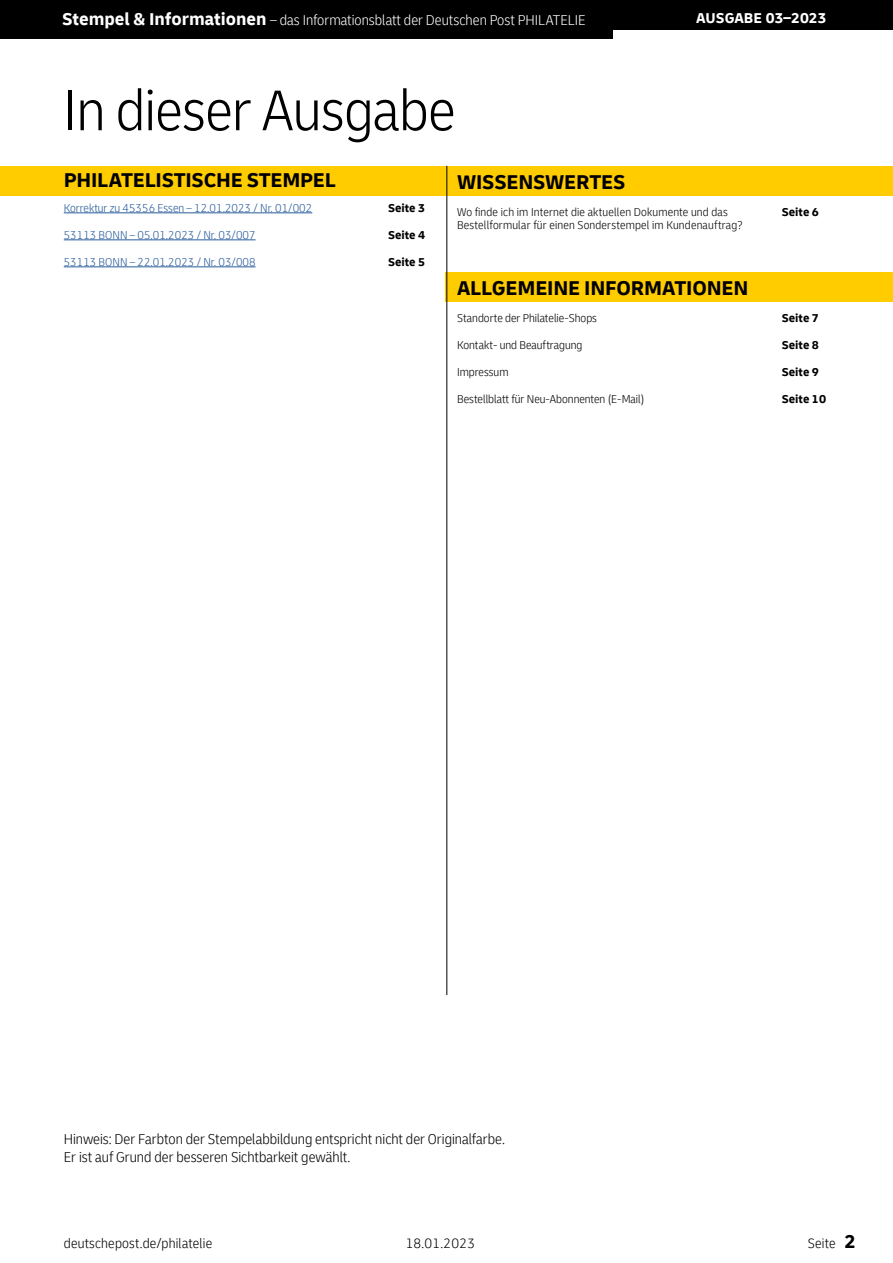
<style>
.page{position:relative;width:893px;height:1263px;background:#fff}
.page>*{position:absolute;margin:0;border:0;box-sizing:border-box;transform-origin:0 0}
.t1{font:300 condensed 60px "Delivery";letter-spacing:-.01em;color:#000}
.t2{font:700 21px "Delivery";letter-spacing:-.01em;color:#000}
.t3{font:300 condensed 15px/18px "Delivery";color:#000}
.t4{font:300 condensed 15px "Delivery";color:#fff}
.t5{font:700 15px "Delivery";color:#fff}
.t6{font:300 condensed 14.25px "Delivery";letter-spacing:.015em;color:#000}
.t7{font:300 condensed 12px/13.5px "Delivery";letter-spacing:.015em;color:#000}
.t8{font:300 condensed 12px "Delivery";color:#275b9b}
.t9{font:700 12px "Delivery";color:#000}
.s1{font-weight:700;font-stretch:normal;font-size:18px}
.s2{font-weight:700;font-stretch:normal;font-size:19.5px}
</style>
<div class="page">
<div style="left:0;top:0;width:893px;height:30px;background:#000"></div>
<div style="left:0;top:0;width:612px;height:38px;background:#000"></div>
<div style="left:0;top:166px;width:446px;height:30px;background:#fc0"></div>
<div style="left:446px;top:166px;width:447px;height:30px;background:#fc0"></div>
<div style="left:446px;top:272px;width:447px;height:30px;background:#fc0"></div>
<hr style="left:447px;top:166px;width:1px;height:829px;background:#000">
<hr style="left:64px;top:213px;width:248px;height:1px;background:#275b9b">
<hr style="left:64px;top:240px;width:192px;height:1px;background:#275b9b">
<hr style="left:64px;top:267px;width:192px;height:1px;background:#275b9b">
<p class="t4" style="left:62px;top:12px;width:525px"><span class="s1">Stempel &amp; Informationen</span> – das Informationsblatt der Deutschen Post PHILATELIE</p>
<p class="t5" style="left:696px;top:9px;width:132px">AUSGABE 03–2023</p>
<h1 class="t1" style="left:64px;top:75px;width:393px">In dieser Ausgabe</h1>
<h2 class="t2" style="left:64px;top:167px;width:274px">PHILATELISTISCHE STEMPEL</h2>
<h2 class="t2" style="left:457px;top:169px;width:170px">WISSENSWERTES</h2>
<p class="t8" style="left:64px;top:201px;width:250px">Korrektur zu 45356 Essen – 12.01.2023 / Nr. 01/002</p>
<p class="t8" style="left:64px;top:228px;width:193px">53113 BONN – 05.01.2023 / Nr. 03/007</p>
<p class="t8" style="left:64px;top:255px;width:193px">53113 BONN – 22.01.2023 / Nr. 03/008</p>
<p class="t9" style="left:388px;top:200px;width:39px">Seite 3</p>
<p class="t9" style="left:388px;top:227px;width:39px">Seite 4</p>
<p class="t9" style="left:388px;top:254px;width:39px">Seite 5</p>
<p class="t7" style="left:457px;top:205px;width:287px">Wo finde ich im Internet die aktuellen Dokumente und das<br>Bestellformular für einen Sonderstempel im Kundenauftrag?</p>
<h2 class="t2" style="left:457px;top:275px;width:293px">ALLGEMEINE INFORMATIONEN</h2>
<p class="t7" style="left:457px;top:311px;width:141px">Standorte der Philatelie-Shops</p>
<p class="t7" style="left:457px;top:338px;width:127px">Kontakt- und Beauftragung</p>
<p class="t7" style="left:457px;top:365px;width:53px">Impressum</p>
<p class="t7" style="left:457px;top:392px;width:189px">Bestellblatt für Neu-Abonnenten (E-Mail)</p>
<p class="t9" style="left:782px;top:204px;width:39px">Seite 6</p>
<p class="t9" style="left:782px;top:311px;width:39px">Seite 7</p>
<p class="t9" style="left:782px;top:338px;width:39px">Seite 8</p>
<p class="t9" style="left:782px;top:365px;width:39px">Seite 9</p>
<p class="t9" style="left:782px;top:392px;width:46px">Seite 10</p>
<p class="t3" style="left:64px;top:1130px;width:443px">Hinweis: Der Farbton der Stempelabbildung entspricht nicht der Originalfarbe.<br>Er ist auf Grund der besseren Sichtbarkeit gewählt.</p>
<p class="t6" style="left:64px;top:1235px;width:150px">deutschepost.de/philatelie</p>
<p class="t6" style="left:406px;top:1235px;width:71px">18.01.2023</p>
<p class="t6" style="left:808px;top:1235px;width:50px">Seite <span class="s2">2</span></p>
</div>
